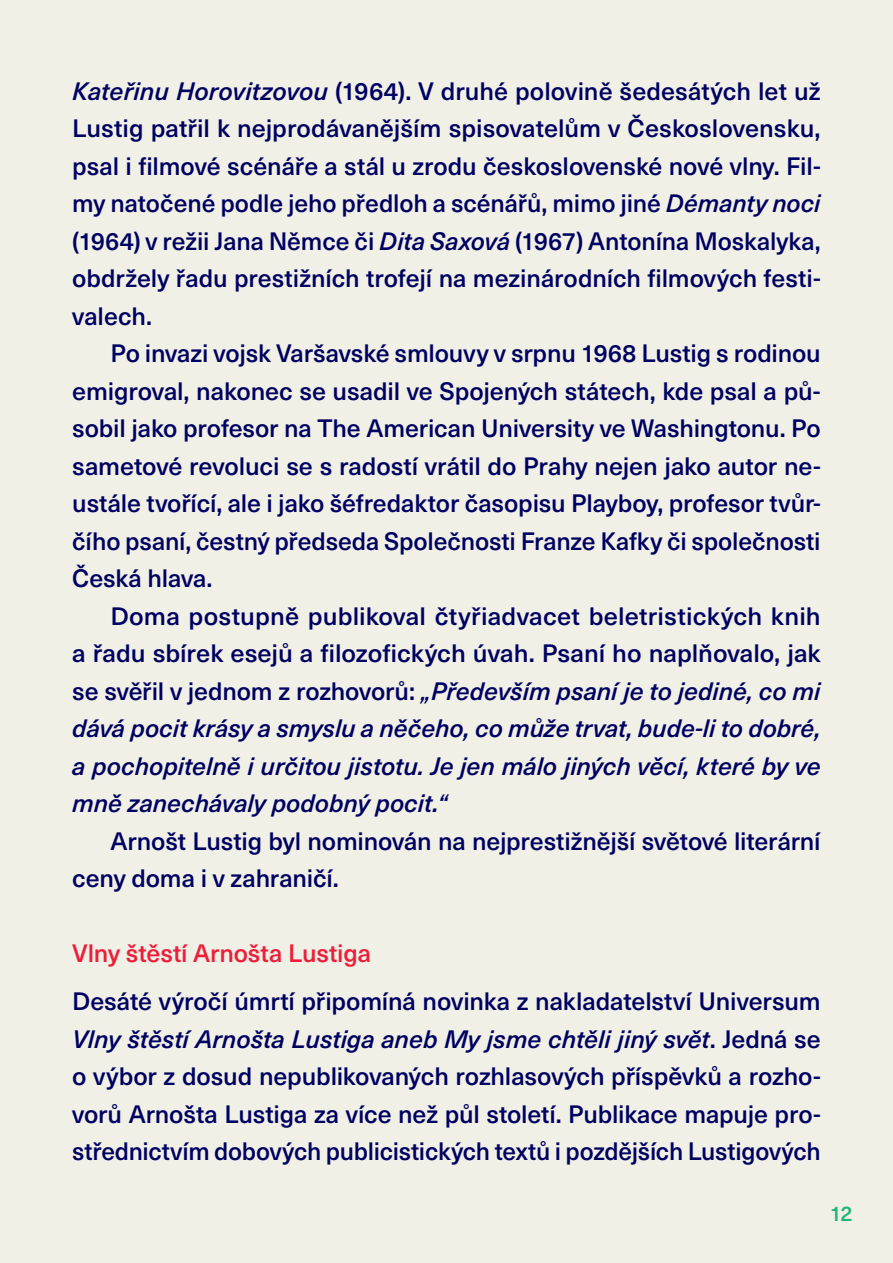
<style>
.page{position:relative;width:893px;height:1263px;background:#f0f0e6}
.page>*{position:absolute;margin:0;border:0;box-sizing:border-box;transform-origin:0 0}
.mr_text_zaklad{font:500 24.75px/37.5px "Neue Haas Unica W1 G";letter-spacing:-.005em;color:#000062;text-align:justify}
.mr_text_zaklad-2{font:italic 500 24.75px/37.5px "Neue Haas Unica W1 G";letter-spacing:-.005em;color:#000062;text-align:justify}
.mr_text_zaklad_prvni{font:500 24.75px/37.5px "Neue Haas Unica W1 G";letter-spacing:-.01em;color:#000062;text-align:justify}
.mr_text_podnadpis{font:500 24.75px "Neue Haas Unica W1 G";letter-spacing:-.005em;color:#ed1e3a}
.t1{font:500 21px "Neue Haas Unica W1 G";color:#22b573}
.s1{font-style:italic}
.s2{font-style:normal}
</style>
<div class="page">
<p class="mr_text_zaklad" style="left:72px;top:71px;width:750px"><span class="s1">Kateřinu Horovitzovou</span> (1964). V druhé polovině šedesátých let už Lustig patřil k nejprodávanějším spisovatelům v Československu, psal i filmové scénáře a stál u zrodu československé nové vlny. Fil&shy;my natočené podle jeho předloh a scénářů, mimo jiné <span class="s1">Démanty noci </span>(1964) v režii Jana Němce či <span class="s1">Dita Saxová</span> (1967) Antonína Moskalyka, obdržely řadu prestižních trofejí na mezinárodních filmových festi&shy;valech.</p>
<p class="mr_text_zaklad" style="left:72px;top:333px;width:750px;text-indent:38px">Po invazi vojsk Varšavské smlouvy v srpnu 1968 Lustig s rodinou emigroval, nakonec se usadil ve Spojených státech, kde psal a pů&shy;sobil jako profesor na The American University ve Washingtonu. Po sametové revoluci se s radostí vrátil do Prahy nejen jako autor ne&shy;ustále tvořící, ale i jako šéfredaktor časopisu Playboy, profesor tvůr&shy;čího psaní, čestný předseda Společnosti Franze Kafky či společnosti Česká hlava.</p>
<p class="mr_text_zaklad-2" style="left:72px;top:596px;width:750px;text-indent:38px"><span class="s2">Doma postupně publikoval čtyřiadvacet beletristických knih a řadu sbírek esejů a filozofických úvah. Psaní ho naplňovalo, jak se svěřil v jednom z rozhovorů:</span> „Především psaní je to jediné, co mi dává pocit krásy a smyslu a něčeho, co může trvat, bude‑li to dobré, a pochopitelně i určitou jistotu. Je jen málo jiných věcí, které by ve mně zanechávaly podobný pocit.“</p>
<p class="mr_text_zaklad" style="left:72px;top:821px;width:750px;text-indent:38px">Arnošt Lustig byl nominován na nejprestižnější světové literární ceny doma i v zahraničí.</p>
<p class="mr_text_podnadpis" style="left:72px;top:935px;width:300px">Vlny štěstí Arnošta Lustiga</p>
<p class="mr_text_zaklad_prvni" style="left:72px;top:981px;width:750px">Desáté výročí úmrtí připomíná novinka z nakladatelství Universum <span class="s1">Vlny štěstí Arnošta Lustiga aneb My jsme chtěli jiný svět</span>. Jedná se o výbor z dosud nepublikovaných rozhlasových příspěvků a rozho&shy;vorů Arnošta Lustiga za více než půl století. Publikace mapuje pro&shy;střednictvím dobových publicistických textů i pozdějších Lustigových</p>
<p class="t1" style="left:830px;top:1197px;width:24px">12</p>
</div>
